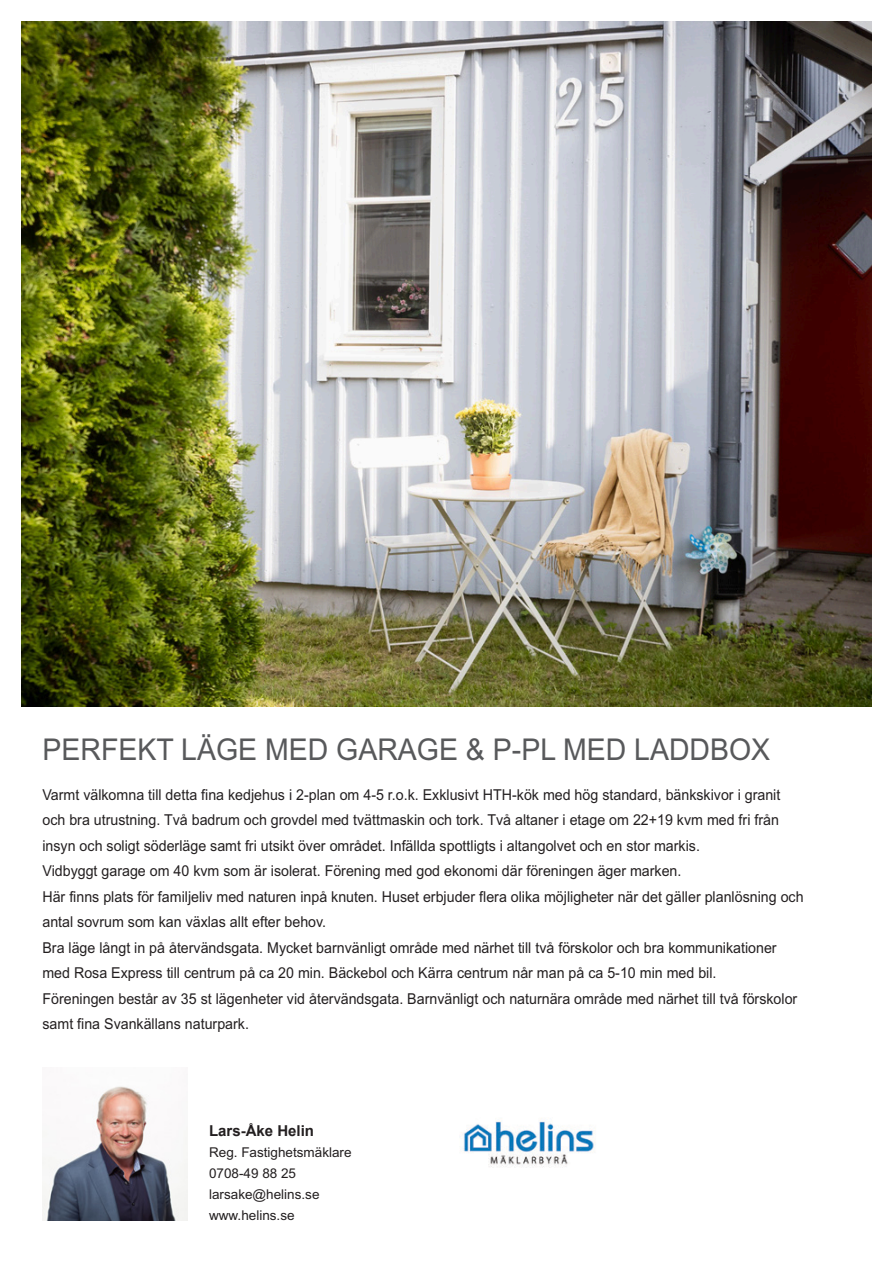
<style>
.page{position:relative;width:893px;height:1263px;background:#fff}
.page>*{position:absolute;margin:0;border:0;box-sizing:border-box;transform-origin:0 0}
.t1{font:30px "Arial";color:#58595b;scale:.95 1}
.t2{font:15px/25.5px "Arial";color:#231f20;scale:.95 1}
.t3{font:700 15px "Arial";color:#231f20}
.t4{font:13.5px/21px "Arial";color:#231f20}
</style>
<div class="page">
<img style="left:21px;top:21px;width:851px;height:686px">
<img style="left:43px;top:1086px;width:145px;height:134px">
<img style="left:461px;top:1121px;width:133px;height:46px">
<h1 class="t1" style="left:42px;top:729px;width:768px">PERFEKT LÄGE MED GARAGE &amp; P‑PL MED LADDBOX</h1>
<p class="t2" style="left:42px;top:781px;width:803px">Varmt välkomna till detta fina kedjehus i 2‑plan om 4‑5 r.o.k. Exklusivt HTH-kök med hög standard, bänkskivor i granit och bra utrustning. Två badrum och grovdel med tvättmaskin och tork. Två altaner i etage om 22+19 kvm med fri från insyn och soligt söderläge samt fri utsikt över området. Infällda spottligts i altangolvet och en stor markis.<br>Vidbyggt garage om 40 kvm som är isolerat. Förening med god ekonomi där föreningen äger marken.<br>Här finns plats för familjeliv med naturen inpå knuten. Huset erbjuder flera olika möjligheter när det gäller planlösning och antal sovrum som kan växlas allt efter behov.<br>Bra läge långt in på återvändsgata. Mycket barnvänligt område med närhet till två förskolor och bra kommunikationer med Rosa Express till centrum på ca 20 min. Bäckebol och Kärra centrum når man på ca 5‑10 min med bil.<br>Föreningen består av 35 st lägenheter vid återvändsgata. Barnvänligt och naturnära område med närhet till två förskolor samt fina Svankällans naturpark.</p>
<p class="t3" style="left:209px;top:1120px;width:107px">Lars‑Åke Helin</p>
<p class="t4" style="left:209px;top:1142px;width:144px">Reg. Fastighetsmäklare<br>0708‑49 88 25 larsake@helins.se www.helins.se</p>
</div>
